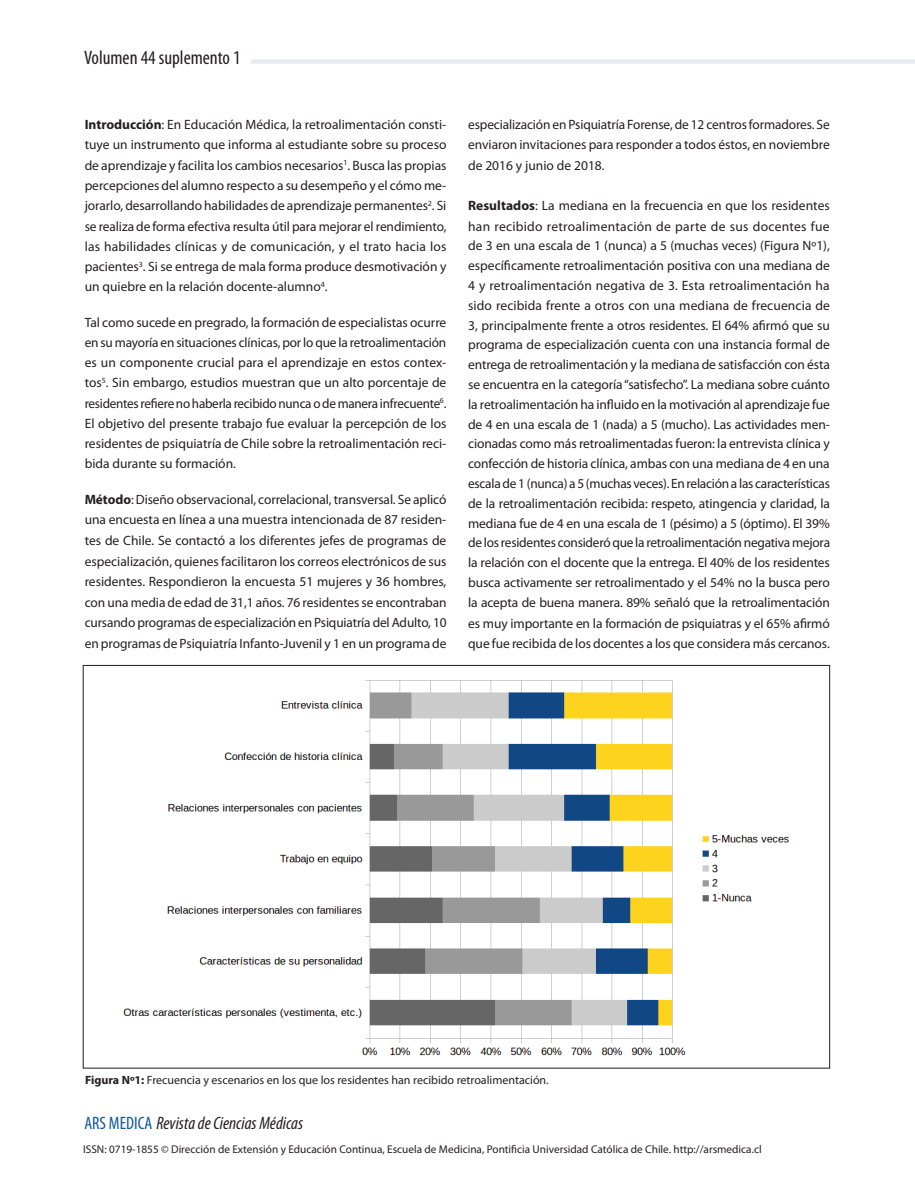
<style>
.page{position:relative;width:915px;height:1191px;background:#fff}
.page>*{position:absolute;margin:0;border:0;box-sizing:border-box;transform-origin:0 0}
.t1{font:condensed 19.5px "Myriad Pro";color:#231f20}
.t2{font:italic condensed 18px "Myriad Pro";color:#231f20}
.t3{font:13.5px/20px "Myriad Pro";letter-spacing:-.005em;color:#231f20;text-align:justify}
.t4{font:12px "Myriad Pro";color:#231f20}
.t5{font:11.25px "Myriad Pro";color:#231f20}
.s1{font-weight:700}
.s2{font-style:normal;color:#13559f}
</style>
<div class="page">
<div style="left:251px;top:59px;width:663px;height:5px;background:#e7ecf1"></div>
<img style="left:123px;top:680px;width:666px;height:376px">
<h1 class="t1" style="left:84px;top:47px;width:158px">Volumen 44 suplemento 1</h1>
<p class="t3" style="left:85px;top:114px;width:363px"><span class="s1">Introducción</span>: En Educación Médica, la retroalimentación consti&shy;tuye un instrumento que informa al estudiante sobre su proceso de aprendizaje y facilita los cambios necesarios<sup>1</sup>. Busca las propias percepciones del alumno respecto a su desempeño y el cómo me&shy;jorarlo, desarrollando habilidades de aprendizaje permanentes<sup>2</sup>. Si se realiza de forma efectiva resulta útil para mejorar el rendimiento, las habilidades clínicas y de comunicación, y el trato hacia los pacientes<sup>3</sup>. Si se entrega de mala forma produce desmotivación y un quiebre en la relación docente-alumno<sup>4</sup>.</p>
<p class="t3" style="left:85px;top:312px;width:363px">Tal como sucede en pregrado, la formación de especialistas ocurre en su mayoría en situaciones clínicas, por lo que la retroalimentación es un componente crucial para el aprendizaje en estos contex&shy;tos<sup>5</sup>. Sin embargo, estudios muestran que un alto porcentaje de residentes refiere no haberla recibido nunca o de manera infrecuente<sup>6</sup>.<br>El objetivo del presente trabajo fue evaluar la percepción de los residentes de psiquiatría de Chile sobre la retroalimentación reci&shy;bida durante su formación.</p>
<p class="t3" style="left:85px;top:489px;width:363px;line-height:20.5px"><span class="s1">Método</span>: Diseño observacional, correlacional, transversal. Se aplicó una encuesta en línea a una muestra intencionada de 87 residen&shy;tes de Chile. Se contactó a los diferentes jefes de programas de especialización, quienes facilitaron los correos electrónicos de sus residentes. Respondieron la encuesta 51 mujeres y 36 hombres, con una media de edad de 31,1 años. 76 residentes se encontraban cursando programas de especialización en Psiquiatría del Adulto, 10 en programas de Psiquiatría Infanto-Juvenil y 1 en un programa de</p>
<p class="t3" style="left:468px;top:114px;width:363px">especialización en Psiquiatría Forense, de 12 centros formadores. Se enviaron invitaciones para responder a todos éstos, en noviembre de 2016 y junio de 2018.</p>
<p class="t3" style="left:468px;top:195px;width:363px"><span class="s1">Resultados</span>: La mediana en la frecuencia en que los residentes han recibido retroalimentación de parte de sus docentes fue de 3 en una escala de 1 (nunca) a 5 (muchas veces) (Figura Nº1), específicamente retroalimentación positiva con una mediana de 4 y retroalimentación negativa de 3. Esta retroalimentación ha sido recibida frente a otros con una mediana de frecuencia de 3, principalmente frente a otros residentes. El 64% afirmó que su programa de especialización cuenta con una instancia formal de entrega de retroalimentación y la mediana de satisfacción con ésta se encuentra en la categoría “satisfecho”. La mediana sobre cuánto la retroalimentación ha influido en la motivación al aprendizaje fue de 4 en una escala de 1 (nada) a 5 (mucho). Las actividades men&shy;cionadas como más retroalimentadas fueron: la entrevista clínica y confección de historia clínica, ambas con una mediana de 4 en una escala de 1 (nunca) a 5 (muchas veces). En relación a las características de la retroalimentación recibida: respeto, atingencia y claridad, la mediana fue de 4 en una escala de 1 (pésimo) a 5 (óptimo). El 39% de los residentes consideró que la retroalimentación negativa mejora la relación con el docente que la entrega. El 40% de los residentes busca activamente ser retroalimentado y el 54% no la busca pero la acepta de buena manera. 89% señaló que la retroalimentación es muy importante en la formación de psiquiatras y el 65% afirmó que fue recibida de los docentes a los que considera más cercanos.</p>
<p class="t4" style="left:85px;top:1073px;width:465px"><span class="s1">Figura Nº1:</span> Frecuencia y escenarios en los que los residentes han recibido retroalimentación.</p>
<h2 class="t2" style="left:84px;top:1112px;width:220px"><span class="s2">ARS MEDICA</span> Revista de Ciencias Médicas</h2>
<p class="t5" style="left:83px;top:1141px;width:679px">ISSN: 0719-1855 © Dirección de Extensión y Educación Continua, Escuela de Medicina, Pontificia Universidad Católica de Chile. http://arsmedica.cl</p>
</div>
